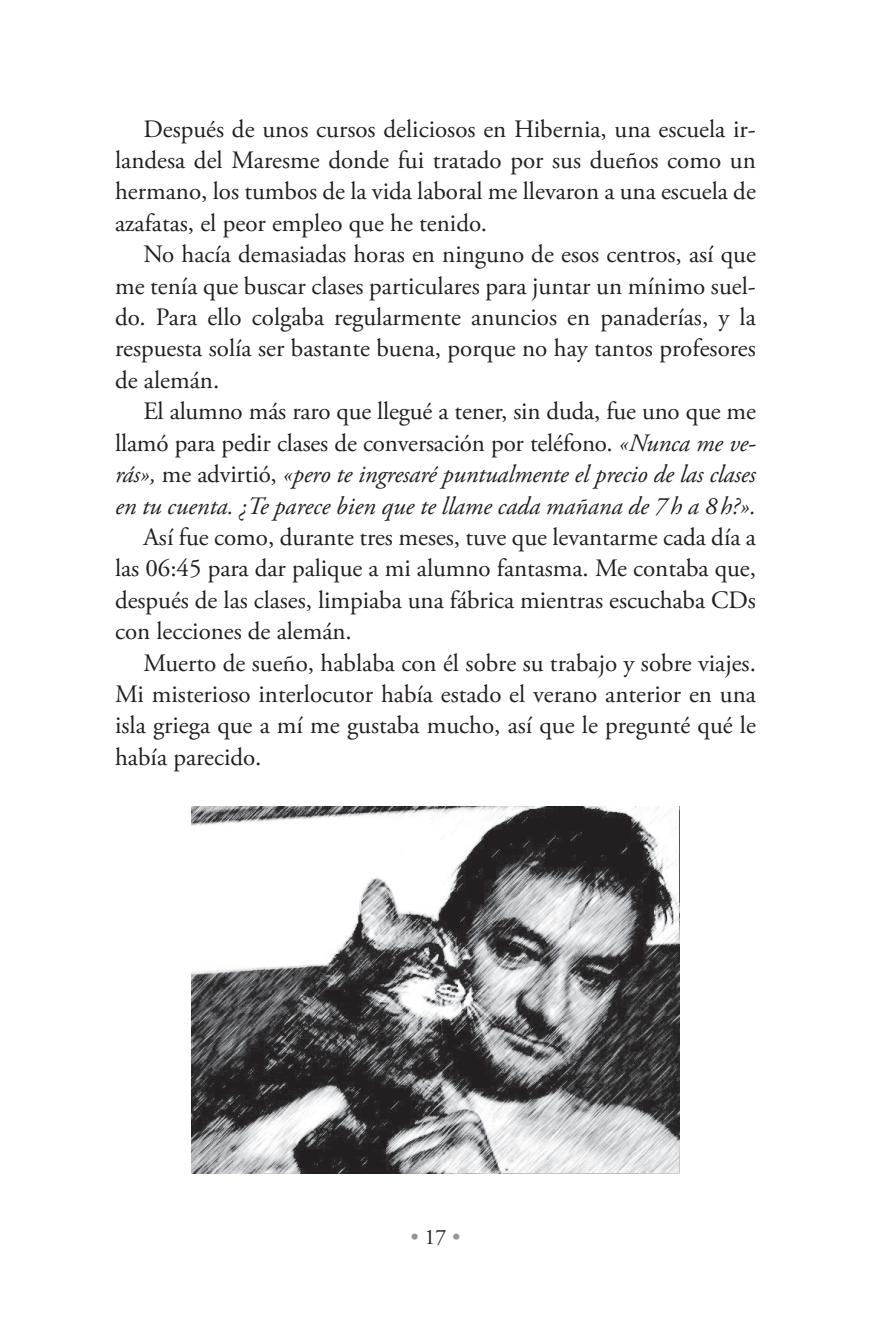
<style>
.page{position:relative;width:871px;height:1325px;background:#fff}
.page>*{position:absolute;margin:0;border:0;box-sizing:border-box;transform-origin:0 0}
.t1{font:25px/31.4px "Adobe Garamond Pro";color:#231f20;text-align:justify}
.t2{font:italic 25px/31.4px "Adobe Garamond Pro";color:#231f20;text-align:justify}
.t3{font:22px "Adobe Garamond Pro";color:#939598}
.s1{font-style:normal}
.s2{color:#231f20}
</style>
<div class="page">
<img style="left:192px;top:806px;width:487px;height:367px">
<p class="t1" style="left:115px;top:114px;width:642px;text-indent:28px">Después de unos cursos deliciosos en Hibernia, una escuela ir&shy;landesa del Maresme donde fui tratado por sus dueños como un hermano, los tumbos de la vida laboral me llevaron a una escuela de azafatas, el peor empleo que he tenido.</p>
<p class="t1" style="left:115px;top:239px;width:642px;text-indent:28px">No hacía demasiadas horas en ninguno de esos centros, así que me tenía que buscar clases particulares para juntar un mínimo suel&shy;do. Para ello colgaba regularmente anuncios en panaderías, y la respuesta solía ser bastante buena, porque no hay tantos profesores de alemán.</p>
<p class="t2" style="left:115px;top:396px;width:642px;text-indent:28px"><span class="s1">El alumno más raro que llegué a tener, sin duda, fue uno que me llamó para pedir clases de conversación por teléfono.</span> «Nunca me ve&shy;rás», <span class="s1">me advirtió,</span> «pero te ingresaré puntualmente el precio de las clases en tu cuenta. ¿Te parece bien que te llame cada mañana de 7h a 8 h?».</p>
<p class="t1" style="left:115px;top:522px;width:642px;text-indent:28px">Así fue como, durante tres meses, tuve que levantarme cada día a las 06:45 para dar palique a mi alumno fantasma. Me contaba que, después de las clases, limpiaba una fábrica mientras escuchaba CDs con lecciones de alemán.</p>
<p class="t1" style="left:115px;top:648px;width:642px;text-indent:28px">Muerto de sueño, hablaba con él sobre su trabajo y sobre viajes.<br>Mi misterioso interlocutor había estado el verano anterior en una isla griega que a mí me gustaba mucho, así que le pregunté qué le había parecido.</p>
<p class="t3" style="left:410px;top:1223px;width:52px">• <span class="s2">17</span> •</p>
</div>
